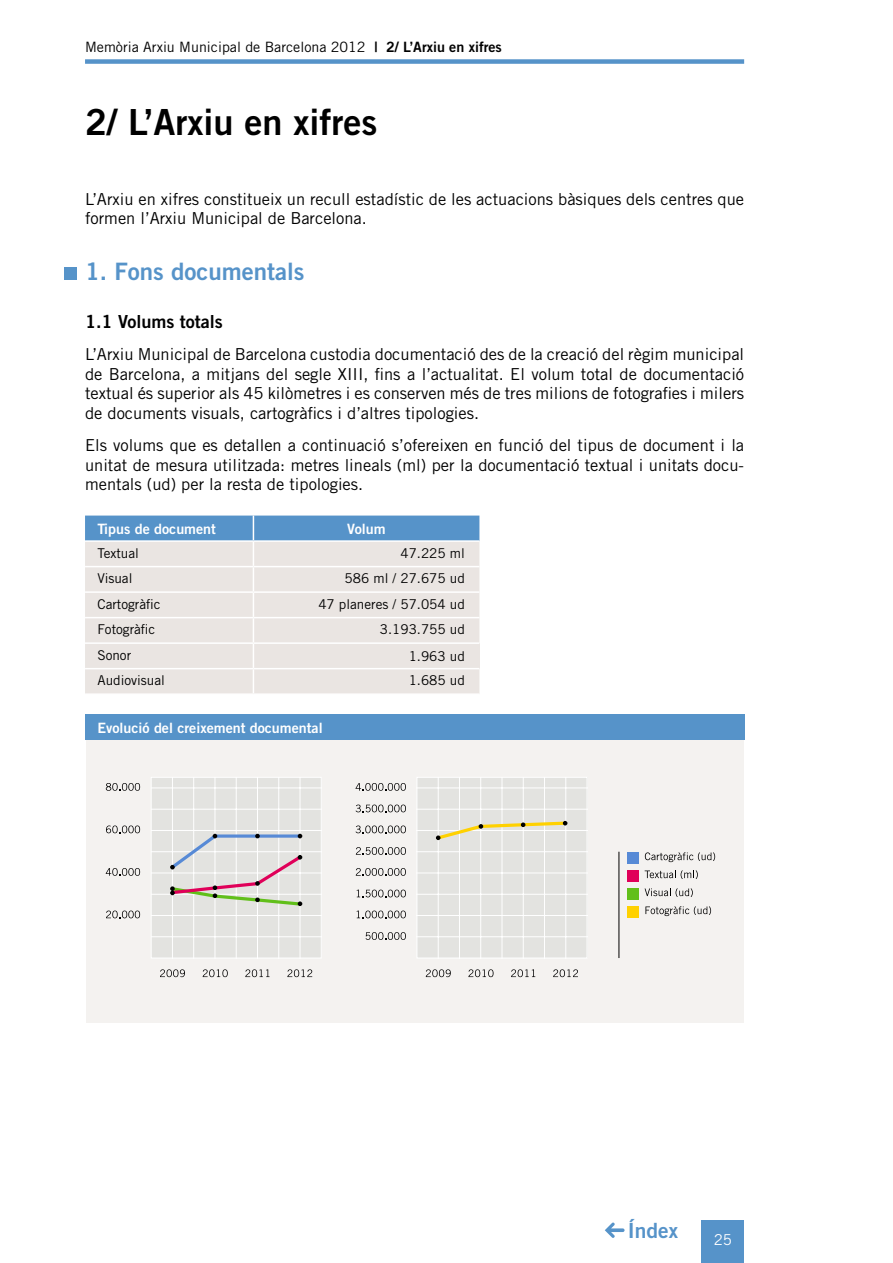
<style>
.page{position:relative;width:893px;height:1263px;background:#fff}
.page>*{position:absolute;margin:0;border:0;box-sizing:border-box;transform-origin:0 0}
.t1{font:36px "Trade Gothic Bold Two";color:#000}
.t2{font:24px "Trade Gothic Bold Two";color:#5693c9}
.t3{font:21px "Trade Gothic Bold Two";color:#5693c9}
.t4{font:18px "Trade Gothic Bold Two";color:#000}
.t5{font:16.5px/19.5px "Trade Gothic";color:#000;text-align:justify}
.t6{font:15px "Trade Gothic";color:#fff}
.t7{font:14.25px "Trade Gothic";color:#000}
.t8{font:14.25px "Trade Gothic Bold Two";color:#fff}
.t9{font:13.5px "Trade Gothic";color:#000}
.s1{font-family:"Trade Gothic Bold Two"}
</style>
<div class="page">
<div style="left:702px;top:1220px;width:42px;height:43px;background:#5693c9"></div>
<div style="left:85px;top:59px;width:659px;height:5px;background:#5693c9"></div>
<svg style="left:605px;top:1222px;width:20px;height:16px"></svg>
<div style="left:86px;top:715px;width:657px;height:308px;background:#f4f2f0"></div>
<div style="left:64px;top:267px;width:13px;height:13px;background:#5693c9"></div>
<svg style="left:85px;top:516px;width:394px;height:177px;background:#d6dbe0"></svg>
<div style="left:85px;top:714px;width:659px;height:26px;background:#5693c9"></div>
<div style="left:627px;top:852px;width:12px;height:12px;background:#578ad6"></div>
<div style="left:627px;top:870px;width:12px;height:12px;background:#e00059"></div>
<div style="left:627px;top:888px;width:12px;height:12px;background:#61bf1a"></div>
<div style="left:627px;top:906px;width:12px;height:12px;background:#ffd100"></div>
<svg style="left:160px;top:969px;width:25px;height:8px"></svg>
<svg style="left:203px;top:969px;width:25px;height:8px"></svg>
<svg style="left:245px;top:969px;width:25px;height:8px"></svg>
<svg style="left:287px;top:969px;width:25px;height:8px"></svg>
<svg style="left:106px;top:783px;width:34px;height:8px"></svg>
<svg style="left:106px;top:825px;width:34px;height:8px"></svg>
<svg style="left:106px;top:868px;width:34px;height:8px"></svg>
<svg style="left:106px;top:910px;width:34px;height:8px"></svg>
<svg style="left:356px;top:783px;width:50px;height:8px"></svg>
<svg style="left:355px;top:825px;width:51px;height:8px"></svg>
<svg style="left:356px;top:868px;width:50px;height:8px"></svg>
<svg style="left:357px;top:910px;width:49px;height:8px"></svg>
<svg style="left:426px;top:969px;width:25px;height:8px"></svg>
<svg style="left:468px;top:969px;width:26px;height:8px"></svg>
<svg style="left:511px;top:969px;width:24px;height:8px"></svg>
<svg style="left:553px;top:969px;width:25px;height:8px"></svg>
<svg style="left:356px;top:804px;width:50px;height:8px"></svg>
<svg style="left:356px;top:847px;width:50px;height:8px"></svg>
<svg style="left:357px;top:890px;width:49px;height:7px"></svg>
<svg style="left:365px;top:932px;width:41px;height:8px"></svg>
<svg style="left:645px;top:906px;width:66px;height:10px"></svg>
<svg style="left:645px;top:888px;width:48px;height:9px"></svg>
<svg style="left:645px;top:870px;width:53px;height:9px"></svg>
<svg style="left:645px;top:852px;width:70px;height:10px"></svg>
<div style="left:417px;top:777px;width:170px;height:181px;background:#e3e3e0"></div>
<hr style="left:417px;top:830px;width:170px;height:1px;background:#fff">
<hr style="left:417px;top:787px;width:170px;height:1px;background:#fff">
<hr style="left:417px;top:873px;width:170px;height:1px;background:#fff">
<hr style="left:417px;top:915px;width:170px;height:1px;background:#fff">
<hr style="left:438px;top:777px;width:1px;height:181px;background:#fff">
<hr style="left:459px;top:777px;width:1px;height:181px;background:#fff">
<hr style="left:480px;top:777px;width:1px;height:181px;background:#fff">
<hr style="left:502px;top:777px;width:1px;height:181px;background:#fff">
<hr style="left:523px;top:777px;width:1px;height:181px;background:#fff">
<hr style="left:544px;top:777px;width:1px;height:181px;background:#fff">
<hr style="left:565px;top:777px;width:1px;height:181px;background:#fff">
<hr style="left:417px;top:851px;width:170px;height:1px;background:#fff">
<hr style="left:417px;top:809px;width:170px;height:1px;background:#fff">
<hr style="left:417px;top:894px;width:170px;height:1px;background:#fff">
<hr style="left:417px;top:936px;width:170px;height:1px;background:#fff">
<div style="left:417px;top:777px;width:170px;height:181px;border:1px solid #fff"></div>
<div style="left:151px;top:777px;width:170px;height:181px;background:#e3e3e0"></div>
<hr style="left:151px;top:830px;width:170px;height:1px;background:#fff">
<hr style="left:151px;top:787px;width:170px;height:1px;background:#fff">
<hr style="left:151px;top:873px;width:170px;height:1px;background:#fff">
<hr style="left:151px;top:915px;width:170px;height:1px;background:#fff">
<hr style="left:172px;top:777px;width:1px;height:181px;background:#fff">
<hr style="left:193px;top:777px;width:1px;height:181px;background:#fff">
<hr style="left:215px;top:777px;width:1px;height:181px;background:#fff">
<hr style="left:236px;top:777px;width:1px;height:181px;background:#fff">
<hr style="left:257px;top:777px;width:1px;height:181px;background:#fff">
<hr style="left:278px;top:777px;width:1px;height:181px;background:#fff">
<hr style="left:300px;top:777px;width:1px;height:181px;background:#fff">
<hr style="left:151px;top:851px;width:170px;height:1px;background:#fff">
<hr style="left:151px;top:809px;width:170px;height:1px;background:#fff">
<hr style="left:151px;top:894px;width:170px;height:1px;background:#fff">
<hr style="left:151px;top:936px;width:170px;height:1px;background:#fff">
<div style="left:151px;top:777px;width:171px;height:181px;border:1px solid #fff"></div>
<svg style="left:168px;top:833px;width:136px;height:74px"></svg>
<svg style="left:436px;top:820px;width:132px;height:22px"></svg>
<hr style="left:619px;top:852px;width:1px;height:106px;background:#000">
<p class="t7" style="left:85px;top:38px;width:418px">Memòria Arxiu Municipal de Barcelona 2012 <span class="s1">| 2/ L’Arxiu en xifres</span></p>
<h1 class="t1" style="left:85px;top:100px;width:294px">2/ L’Arxiu en xifres</h1>
<p class="t5" style="left:85px;top:189px;width:661px">L’Arxiu en xifres constitueix un recull estadístic de les actuacions bàsiques dels centres que formen l’Arxiu Municipal de Barcelona.</p>
<h2 class="t2" style="left:85px;top:257px;width:221px">1. Fons documentals</h2>
<p class="t4" style="left:85px;top:310px;width:139px">1.1 Volums totals</p>
<p class="t5" style="left:85px;top:344px;width:661px">L’Arxiu Municipal de Barcelona custodia documentació des de la creació del règim municipal de Barcelona, a mitjans del segle XIII, fins a l’actualitat. El volum total de documentació textual és superior als 45 kilòmetres i es conserven més de tres milions de fotografies i milers de documents visuals, cartogràfics i d’altres tipologies.</p>
<p class="t5" style="left:85px;top:435px;width:661px">Els volums que es detallen a continuació s’ofereixen en funció del tipus de document i la unitat de mesura utilitzada: metres lineals (ml) per la documentació textual i unitats docu&shy;mentals (ud) per la resta de tipologies.</p>
<p class="t8" style="left:97px;top:520px;width:120px">Tipus de document</p>
<p class="t8" style="left:347px;top:520px;width:40px">Volum</p>
<p class="t9" style="left:97px;top:545px;width:43px">Textual</p>
<p class="t9" style="left:400px;top:545px;width:66px">47.225 ml</p>
<p class="t9" style="left:97px;top:570px;width:37px">Visual</p>
<p class="t9" style="left:345px;top:570px;width:122px">586 ml / 27.675 ud</p>
<p class="t9" style="left:97px;top:596px;width:64px">Cartogràfic</p>
<p class="t9" style="left:318px;top:596px;width:148px">47 planeres / 57.054 ud</p>
<p class="t9" style="left:97px;top:621px;width:59px">Fotogràfic</p>
<p class="t9" style="left:380px;top:621px;width:87px">3.193.755 ud</p>
<p class="t9" style="left:97px;top:647px;width:35px">Sonor</p>
<p class="t9" style="left:409px;top:648px;width:58px">1.963 ud</p>
<p class="t9" style="left:97px;top:672px;width:69px">Audiovisual</p>
<p class="t9" style="left:409px;top:672px;width:58px">1.685 ud</p>
<p class="t8" style="left:97px;top:719px;width:227px">Evolució del creixement documental</p>
<p class="t3" style="left:628px;top:1217px;width:52px">Índex</p>
<p class="t6" style="left:714px;top:1230px;width:20px">25</p>
</div>
